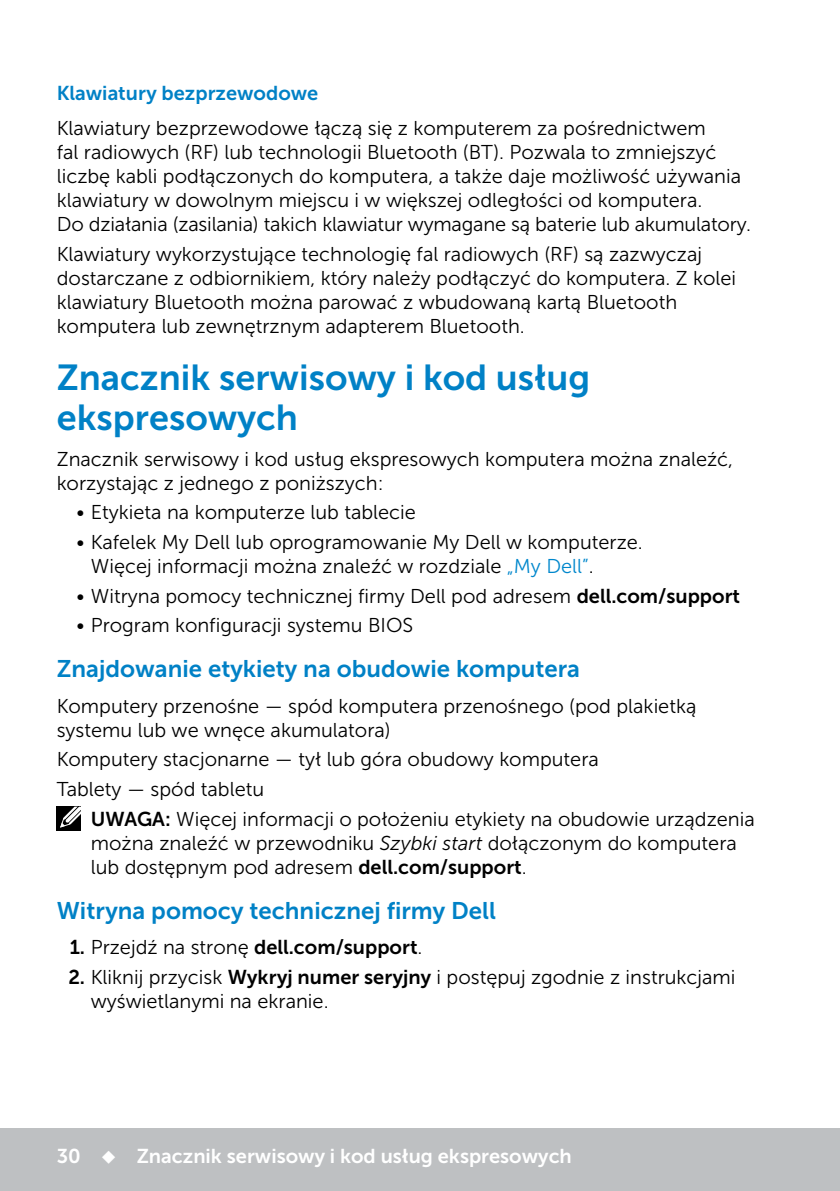
<style>
.page{position:relative;width:840px;height:1191px;background:#fff}
.page>*{position:absolute;margin:0;border:0;box-sizing:border-box;transform-origin:0 0}
.t1{font:36px/40px "Museo Sans For Dell 700";color:#0081c6}
.t2{font:24px "Museo Sans For Dell 700";color:#0081c6}
.t3{font:20px/24px "Museo Sans For Dell 300";color:#000}
.t4{font:20px "Museo Sans For Dell 700";color:#fff}
.t5{font:20px "Museo Sans For Dell 700";color:#000}
.t6{font:20px "Museo Sans For Dell 700";color:#0081c6}
.s1{color:#0087cc}
.s2{font-family:"Museo Sans For Dell 700"}
.s3{font-style:italic}
.s4{font-family:"Museo Sans For Dell 300"}
</style>
<div class="page">
<div style="left:0;top:1128px;width:839px;height:63px;background:#bec0c2"></div>
<div style="left:57px;top:806px;width:24px;height:25px;background:#000"></div>
<svg style="left:60px;top:806px;width:21px;height:22px"></svg>
<p class="t6" style="left:57px;top:82px;width:263px">Klawiatury bezprzewodowe</p>
<p class="t3" style="left:57px;top:117px;width:695px">Klawiatury bezprzewodowe łączą się z komputerem za pośrednictwem<br>fal radiowych (RF) lub technologii Bluetooth (BT). Pozwala to zmniejszyć liczbę kabli podłączonych do komputera, a także daje możliwość używania klawiatury w dowolnym miejscu i w większej odległości od komputera.<br>Do działania (zasilania) takich klawiatur wymagane są baterie lub akumulatory.</p>
<p class="t3" style="left:57px;top:242px;width:680px">Klawiatury wykorzystujące technologię fal radiowych (RF) są zazwyczaj dostarczane z odbiornikiem, który należy podłączyć do komputera. Z kolei klawiatury Bluetooth można parować z wbudowaną kartą Bluetooth komputera lub zewnętrznym adapterem Bluetooth.</p>
<h1 class="t1" style="left:57px;top:358px;width:534px">Znacznik serwisowy i kod usług ekspresowych</h1>
<p class="t3" style="left:57px;top:447px;width:677px">Znacznik serwisowy i kod usług ekspresowych komputera można znaleźć, korzystając z jednego z poniższych:</p>
<p class="t3" style="left:77px;top:500px;width:341px">• Etykieta na komputerze lub tablecie</p>
<p class="t3" style="left:91px;top:530px;width:553px;text-indent:-14px">• Kafelek My Dell lub oprogramowanie My Dell w komputerze.<br>Więcej informacji można znaleźć w rozdziale <span class="s1">„My Dell”</span>.</p>
<p class="t3" style="left:77px;top:584px;width:664px">• Witryna pomocy technicznej firmy Dell pod adresem <span class="s2">dell.com/support</span></p>
<p class="t3" style="left:77px;top:613px;width:338px">• Program konfiguracji systemu BIOS</p>
<p class="t2" style="left:57px;top:655px;width:524px">Znajdowanie etykiety na obudowie komputera</p>
<p class="t3" style="left:57px;top:694px;width:641px">Komputery przenośne — spód komputera przenośnego (pod plakietką systemu lub we wnęce akumulatora)</p>
<p class="t3" style="left:57px;top:745px;width:543px;line-height:29.6px">Komputery stacjonarne — tył lub góra obudowy komputera<br>Tablety — spód tabletu</p>
<p class="t3" style="left:91px;top:807px;width:665px"><span class="s2">UWAGA:</span> Więcej informacji o położeniu etykiety na obudowie urządzenia można znaleźć w przewodniku <span class="s3">Szybki start</span> dołączonym do komputera lub dostępnym pod adresem <span class="s2">dell.com/support</span>.</p>
<p class="t2" style="left:57px;top:897px;width:440px">Witryna pomocy technicznej firmy Dell</p>
<p class="t5" style="left:70px;top:936px;width:354px">1. <span class="s4">Przejdź na stronę</span> dell.com/support<span class="s4">.</span></p>
<p class="t3" style="left:91px;top:965px;width:646px;text-indent:-22px"><span class="s2">2.</span> Kliknij przycisk <span class="s2">Wykryj numer seryjny</span> i postępuj zgodnie z instrukcjami wyświetlanymi na ekranie.</p>
<p class="t4" style="left:57px;top:1144px;width:516px">30 ◆ Znacznik serwisowy i kod usług ekspresowych</p>
</div>
